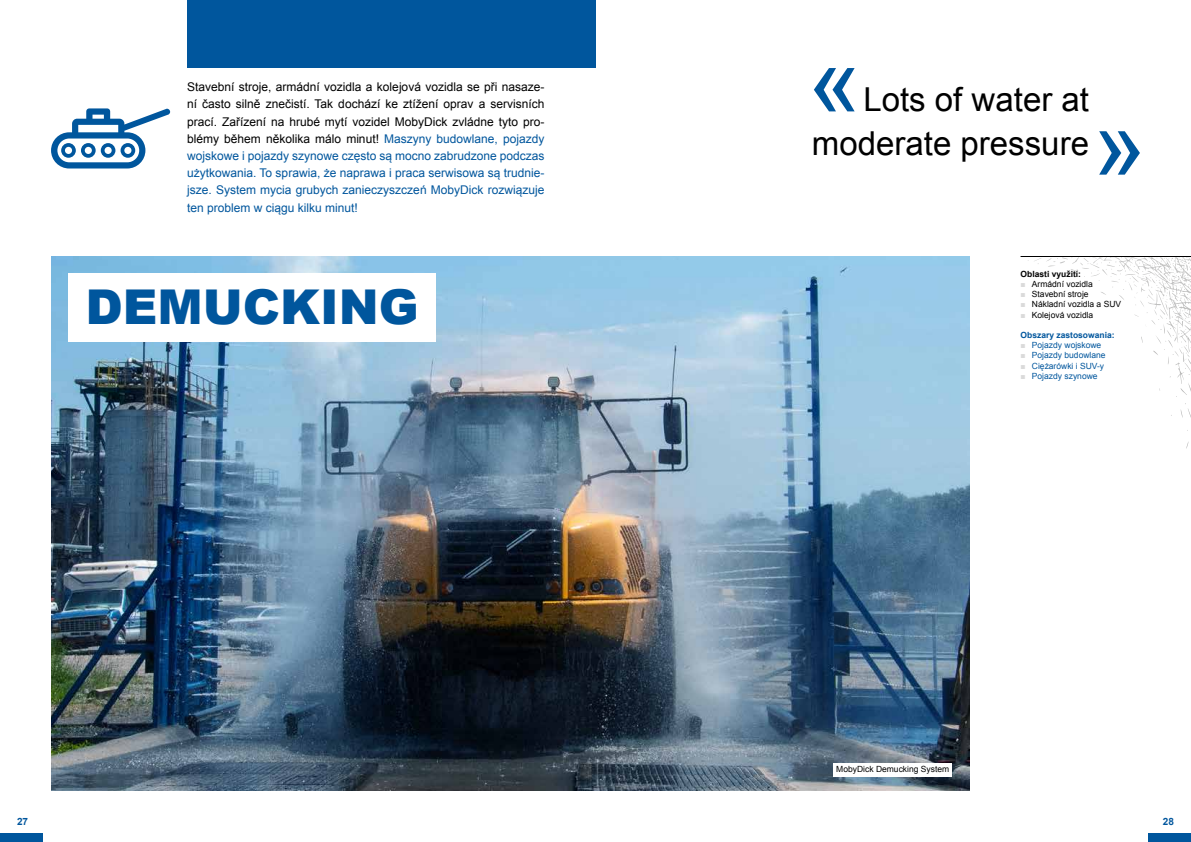
<style>
.page{position:relative;width:1191px;height:842px;background:#fff}
.page>*{position:absolute;margin:0;border:0;box-sizing:border-box;transform-origin:0 0}
.t1{font:900 48px "Arial";color:#00569d}
.t2{font:33px/44px "Arial";color:#000;text-align:right}
.t3{font:12px/17.2px "Arial";color:#00569d;text-align:justify}
.t4{font:700 10px "Arial";color:#00569d}
.t5{font:8.5px "Arial";color:#000}
.t6{font:8.5px "Arial";color:#00569d}
.t7{font:700 8.5px "Arial";color:#00569d}
.t8{font:700 8.5px "Arial";color:#000}
.s1{color:#000}
.s2{color:#dadada}
</style>
<div class="page">
<img style="left:52px;top:256px;width:917px;height:535px">
<svg style="left:1180px;top:403px;width:11px;height:15px"></svg>
<svg style="left:1028px;top:257px;width:163px;height:140px"></svg>
<hr style="left:1020px;top:256px;width:171px;height:1px;background:#000">
<div style="left:187px;top:0;width:408px;height:68px;background:#00569d"></div>
<div style="left:0;top:833px;width:43px;height:9px;background:#00569d"></div>
<div style="left:1148px;top:833px;width:43px;height:9px;background:#00569d"></div>
<svg style="left:51px;top:108px;width:119px;height:60px"></svg>
<div style="left:69px;top:273px;width:367px;height:68px;background:#fff"></div>
<svg style="left:814px;top:68px;width:40px;height:43px"></svg>
<svg style="left:1099px;top:131px;width:41px;height:44px"></svg>
<div style="left:833px;top:763px;width:119px;height:14px;background:#fff"></div>
<p class="t3" style="left:187px;top:79px;width:359px"><span class="s1">Stavební stroje, armádní vozidla a kolejová vozidla se při nasaze&shy;ní často silně znečistí. Tak dochází ke ztížení oprav a servisních prací. Zařízení na hrubé mytí vozidel MobyDick zvládne tyto pro&shy;blémy během několika málo minut!</span> Maszyny budowlane, pojazdy wojskowe i pojazdy szynowe często są mocno zabrudzone podczas użytkowania. To sprawia, że naprawa i praca serwisowa są trudnie&shy;jsze. System mycia grubych zanieczyszczeń MobyDick rozwiązuje ten problem w ciągu kilku minut!</p>
<h1 class="t1" style="left:86px;top:272px;width:335px">DEMUCKING</h1>
<h2 class="t2" style="left:812px;top:77px;width:278px">Lots of water at moderate pressure</h2>
<p class="t8" style="left:1020px;top:268px;width:62px">Oblasti využití:</p>
<p class="t5" style="left:1020px;top:278px;width:74px"><span class="s2">■</span> Armádní vozidla</p>
<p class="t5" style="left:1020px;top:289px;width:70px"><span class="s2">■</span> Stavební stroje</p>
<p class="t5" style="left:1020px;top:299px;width:102px"><span class="s2">■</span> Nákladní vozidla a SUV</p>
<p class="t5" style="left:1020px;top:309px;width:74px"><span class="s2">■</span> Kolejová vozidla</p>
<p class="t7" style="left:1020px;top:329px;width:96px">Obszary zastosowania:</p>
<p class="t6" style="left:1020px;top:340px;width:82px"><span class="s2">■</span> Pojazdy wojskowe</p>
<p class="t6" style="left:1020px;top:350px;width:87px"><span class="s2">■</span> Pojazdy budowlane</p>
<p class="t6" style="left:1020px;top:360px;width:85px"><span class="s2">■</span> Ciężarówki i SUV-y</p>
<p class="t6" style="left:1020px;top:370px;width:79px"><span class="s2">■</span> Pojazdy szynowe</p>
<p class="t5" style="left:836px;top:764px;width:114px">MobyDick Demucking System</p>
<p class="t4" style="left:17px;top:815px;width:13px">27</p>
<p class="t4" style="left:1162px;top:815px;width:13px">28</p>
</div>
